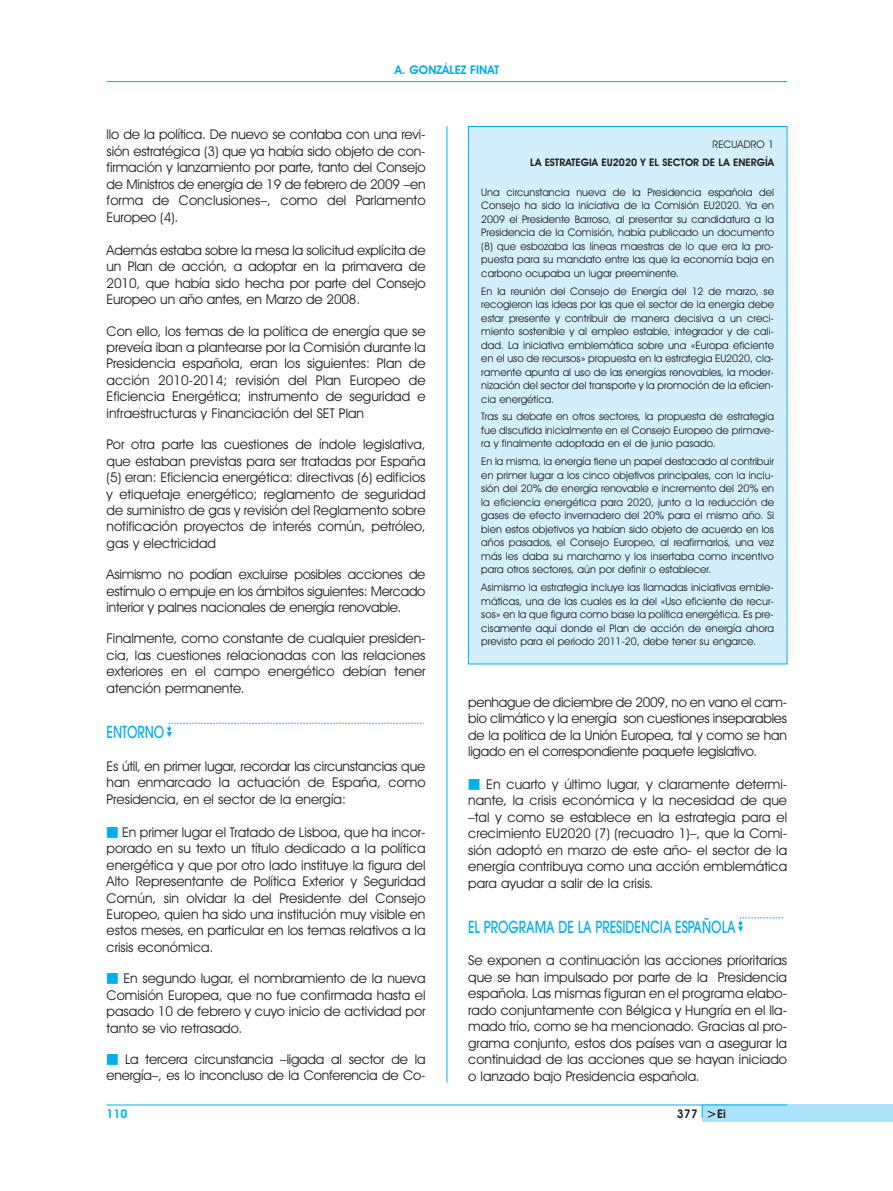
<style>
.page{position:relative;width:893px;height:1191px;background:#fff}
.page>*{position:absolute;margin:0;border:0;box-sizing:border-box;transform-origin:0 0}
.t1{font:500 16.5px "Avant Garde";color:#00aeef;scale:.75 1}
.t2{font:13.5px/16.5px "Avant Garde IT Cby BT";color:#231f20;text-align:justify}
.t3{font:600 12px "Avant Garde IT Cby BT";color:#00aeef}
.t4{font:600 12px "Avant Garde IT Cby BT";color:#231f20}
.t5{font:10.5px/13.5px "Avant Garde IT Cby BT";color:#231f20;text-align:justify}
.t6{font:600 10.5px "Avant Garde IT Cby BT";color:#231f20}
.s1{font-family:"Universal Newswith Comm Pi";color:#00aeef}
.s2{font-size:12.75px}
</style>
<div class="page">
<hr style="left:107px;top:81px;width:680px;height:1px;background:#00aeef">
<svg style="left:167px;top:722px;width:255px;height:15px"></svg>
<svg style="left:738px;top:917px;width:45px;height:14px"></svg>
<hr style="left:446px;top:126px;width:1px;height:956px;background:#00aeef">
<div style="left:702px;top:1104px;width:191px;height:17px;background:#ace1fa"></div>
<hr style="left:107px;top:1104px;width:680px;height:1px;background:#00aeef">
<svg style="left:702px;top:1104px;width:1px;height:13px"></svg>
<div style="left:468px;top:126px;width:319px;height:537px;background:#d4effc"></div>
<p class="t3" style="left:395px;top:65px;width:106px">A. GONZÁLEZ FINAT</p>
<p class="t2" style="left:107px;top:128px;width:320px">llo de la política. De nuevo se contaba con una revi&shy;sión estratégica (3) que ya había sido objeto de con&shy;firmación y lanzamiento por parte, tanto del Consejo de Ministros de energía de 19 de febrero de 2009 –en forma de Conclusiones–, como del Parlamento Europeo (4).</p>
<p class="t2" style="left:107px;top:243px;width:320px">Además estaba sobre la mesa la solicitud explícita de un Plan de acción, a adoptar en la primavera de 2010, que había sido hecha por parte del Consejo Europeo un año antes, en Marzo de 2008.</p>
<p class="t2" style="left:107px;top:324px;width:320px">Con ello, los temas de la política de energía que se preveía iban a plantearse por la Comisión durante la Presidencia española, eran los siguientes: Plan de acción 2010-2014; revisión del Plan Europeo de Eficiencia Energética; instrumento de seguridad e infraestructuras y Financiación del SET Plan</p>
<p class="t2" style="left:107px;top:437px;width:320px">Por otra parte las cuestiones de índole legislativa, que estaban previstas para ser tratadas por España (5) eran: Eficiencia energética: directivas (6) edificios y etiquetaje energético; reglamento de seguridad de suministro de gas y revisión del Reglamento sobre notificación proyectos de interés común, petróleo, gas y electricidad</p>
<p class="t2" style="left:107px;top:567px;width:320px">Asimismo no podían excluirse posibles acciones de estímulo o empuje en los ámbitos siguientes: Mercado interior y palnes nacionales de energía renovable.</p>
<p class="t2" style="left:107px;top:631px;width:320px">Finalmente, como constante de cualquier presiden&shy;cia, las cuestiones relacionadas con las relaciones exteriores en el campo energético debían tener atención permanente.</p>
<p class="t1" style="left:107px;top:725px;width:79px">ENTORNO</p>
<p class="t2" style="left:107px;top:759px;width:320px">Es útil, en primer lugar, recordar las circunstancias que han enmarcado la actuación de España, como Presidencia, en el sector de la energía:</p>
<p class="t2" style="left:107px;top:825px;width:320px"><span class="s1">-</span> En primer lugar el Tratado de Lisboa, que ha incor&shy;porado en su texto un título dedicado a la política energética y que por otro lado instituye la figura del Alto Representante de Política Exterior y Seguridad Común, sin olvidar la del Presidente del Consejo Europeo, quien ha sido una institución muy visible en estos meses, en particular en los temas relativos a la crisis económica.</p>
<p class="t2" style="left:107px;top:971px;width:320px"><span class="s1">-</span> En segundo lugar, el nombramiento de la nueva Comisión Europea, que no fue confirmada hasta el pasado 10 de febrero y cuyo inicio de actividad por tanto se vio retrasado.</p>
<p class="t2" style="left:107px;top:1052px;width:320px"><span class="s1">-</span> La tercera circunstancia –ligada al sector de la energía–, es lo inconcluso de la Conferencia de Co-</p>
<p class="t5" style="left:712px;top:138px;width:63px">RECUADRO 1</p>
<p class="t6" style="left:530px;top:158px;width:245px">LA ESTRATEGIA EU2020 Y EL SECTOR DE LA ENERGÍA</p>
<p class="t5" style="left:481px;top:186px;width:294px">Una circunstancia nueva de la Presidencia española del Consejo ha sido la iniciativa de la Comisión EU2020. Ya en 2009 el Presidente Barroso, al presentar su candidatura a la Presidencia de la Comisión, había publicado un documento (8) que esbozaba las líneas maestras de lo que era la pro&shy;puesta para su mandato entre las que la economía baja en carbono ocupaba un lugar preeminente.</p>
<p class="t5" style="left:481px;top:285px;width:294px">En la reunión del Consejo de Energía del 12 de marzo, se recogieron las ideas por las que el sector de la energía debe estar presente y contribuir de manera decisiva a un creci&shy;miento sostenible y al empleo estable, integrador y de cali&shy;dad. La iniciativa emblemática sobre una «Europa eficiente en el uso de recursos» propuesta en la estrategia EU2020, cla&shy;ramente apunta al uso de las energías renovables, la moder&shy;nización del sector del transporte y la promoción de la eficien&shy;cia energética.</p>
<p class="t5" style="left:481px;top:411px;width:294px">Tras su debate en otros sectores, la propuesta de estrategia fue discutida inicialmente en el Consejo Europeo de primave&shy;ra y finalmente adoptada en el de junio pasado.</p>
<p class="t5" style="left:481px;top:455px;width:294px">En la misma, la energía tiene un papel destacado al contribuir en primer lugar a los cinco objetivos principales, con la inclu&shy;sión del 20% de energía renovable e incremento del 20% en la eficiencia energética para 2020, junto a la reducción de gases de efecto invernadero del 20% para el mismo año. Si bien estos objetivos ya habían sido objeto de acuerdo en los años pasados, el Consejo Europeo, al reafirmarlos, una vez más les daba su marchamo y los insertaba como incentivo para otros sectores, aún por definir o establecer.</p>
<p class="t5" style="left:481px;top:581px;width:294px">Asimismo la estrategia incluye las llamadas iniciativas emble&shy;máticas, una de las cuales es la del «Uso eficiente de recur&shy;sos» en la que figura como base la política energética. Es pre&shy;cisamente aquí donde el Plan de acción de energía ahora previsto para el periodo 2011-20, debe tener su engarce.</p>
<p class="t2" style="left:468px;top:695px;width:320px">penhague de diciembre de 2009, no en vano el cam&shy;bio climático y la energía son cuestiones inseparables de la política de la Unión Europea, tal y como se han ligado en el correspondiente paquete legislativo.</p>
<p class="t2" style="left:468px;top:777px;width:320px"><span class="s1">-</span> En cuarto y último lugar, y claramente determi&shy;nante, la crisis económica y la necesidad de que –tal y como se establece en la estrategia para el crecimiento EU2020 (7) (recuadro 1)–, que la Comi&shy;sión adoptó en marzo de este año- el sector de la energía contribuya como una acción emblemática para ayudar a salir de la crisis.</p>
<p class="t1" style="left:468px;top:920px;width:358px">EL PROGRAMA DE LA PRESIDENCIA ESPAÑOLA</p>
<p class="t2" style="left:468px;top:953px;width:320px">Se exponen a continuación las acciones prioritarias que se han impulsado por parte de la Presidencia española. Las mismas figuran en el programa elabo&shy;rado conjuntamente con Bélgica y Hungría en el lla&shy;mado trío, como se ha mencionado. Gracias al pro&shy;grama conjunto, estos dos países van a asegurar la continuidad de las acciones que se hayan iniciado o lanzado bajo Presidencia española.</p>
<p class="t3" style="left:107px;top:1108px;width:22px">110</p>
<p class="t4" style="left:677px;top:1108px;width:50px">377 <span class="s2">&gt;</span>Ei</p>
</div>
